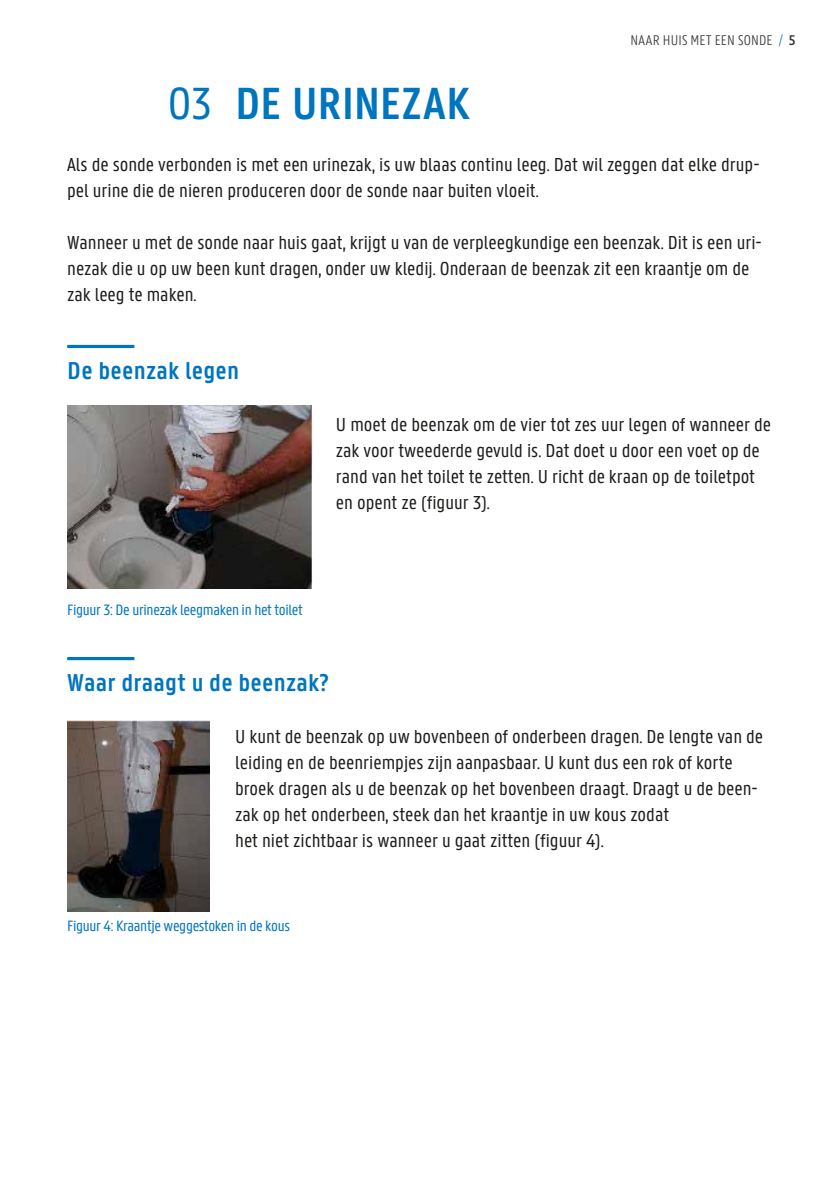
<style>
.page{position:relative;width:840px;height:1191px;background:#fff}
.page>*{position:absolute;margin:0;border:0;box-sizing:border-box;transform-origin:0 0}
.t1{font:600 48px "U Gent Panno Text";letter-spacing:-.005em;color:#0075bf}
.t2{font:600 26px "U Gent Panno Text";letter-spacing:.01em;color:#0075bf}
.t3{font:20px/26px "U Gent Panno Text";color:#1d1d1b}
.t4{font:16px "U Gent Panno Text";letter-spacing:-.02em;color:#0075bf}
.t5{font:300 15px "U Gent Panno Text";letter-spacing:.015em;color:#3c3c3b}
.s1{color:#0080c6}
.s2{font-weight:600}
.s3{font-weight:400}
</style>
<div class="page">
<hr style="left:67px;top:345px;width:67px;height:3px;background:#0075bf">
<hr style="left:67px;top:657px;width:67px;height:3px;background:#0075bf">
<img style="left:67px;top:405px;width:245px;height:183px">
<img style="left:67px;top:721px;width:143px;height:190px">
<p class="t5" style="left:630px;top:31px;width:167px">NAAR HUIS MET EEN SONDE <span class="s1">/</span> <span class="s2">5</span></p>
<h1 class="t1" style="left:168px;top:74px;width:303px"><span class="s3">03</span> DE URINEZAK</h1>
<p class="t3" style="left:67px;top:151px;width:693px">Als de sonde verbonden is met een urinezak, is uw blaas continu leeg. Dat wil zeggen dat elke drup&shy;pel urine die de nieren produceren door de sonde naar buiten vloeit.</p>
<p class="t3" style="left:67px;top:229px;width:695px">Wanneer u met de sonde naar huis gaat, krijgt u van de verpleegkundige een beenzak. Dit is een uri&shy;nezak die u op uw been kunt dragen, onder uw kledij. Onderaan de beenzak zit een kraantje om de zak leeg te maken.</p>
<h2 class="t2" style="left:67px;top:355px;width:173px">De beenzak legen</h2>
<p class="t3" style="left:336px;top:411px;width:436px">U moet de beenzak om de vier tot zes uur legen of wanneer de zak voor tweederde gevuld is. Dat doet u door een voet op de rand van het toilet te zetten. U richt de kraan op de toiletpot en opent ze (figuur 3).</p>
<p class="t4" style="left:67px;top:600px;width:237px">Figuur 3: De urinezak leegmaken in het toilet</p>
<h2 class="t2" style="left:67px;top:667px;width:263px">Waar draagt u de beenzak?</h2>
<p class="t3" style="left:235px;top:723px;width:529px">U kunt de beenzak op uw bovenbeen of onderbeen dragen. De lengte van de leiding en de beenriempjes zijn aanpasbaar. U kunt dus een rok of korte broek dragen als u de beenzak op het bovenbeen draagt. Draagt u de been&shy;zak op het onderbeen, steek dan het kraantje in uw kous zodat<br>het niet zichtbaar is wanneer u gaat zitten (figuur 4).</p>
<p class="t4" style="left:67px;top:916px;width:224px">Figuur 4: Kraantje weggestoken in de kous</p>
</div>
